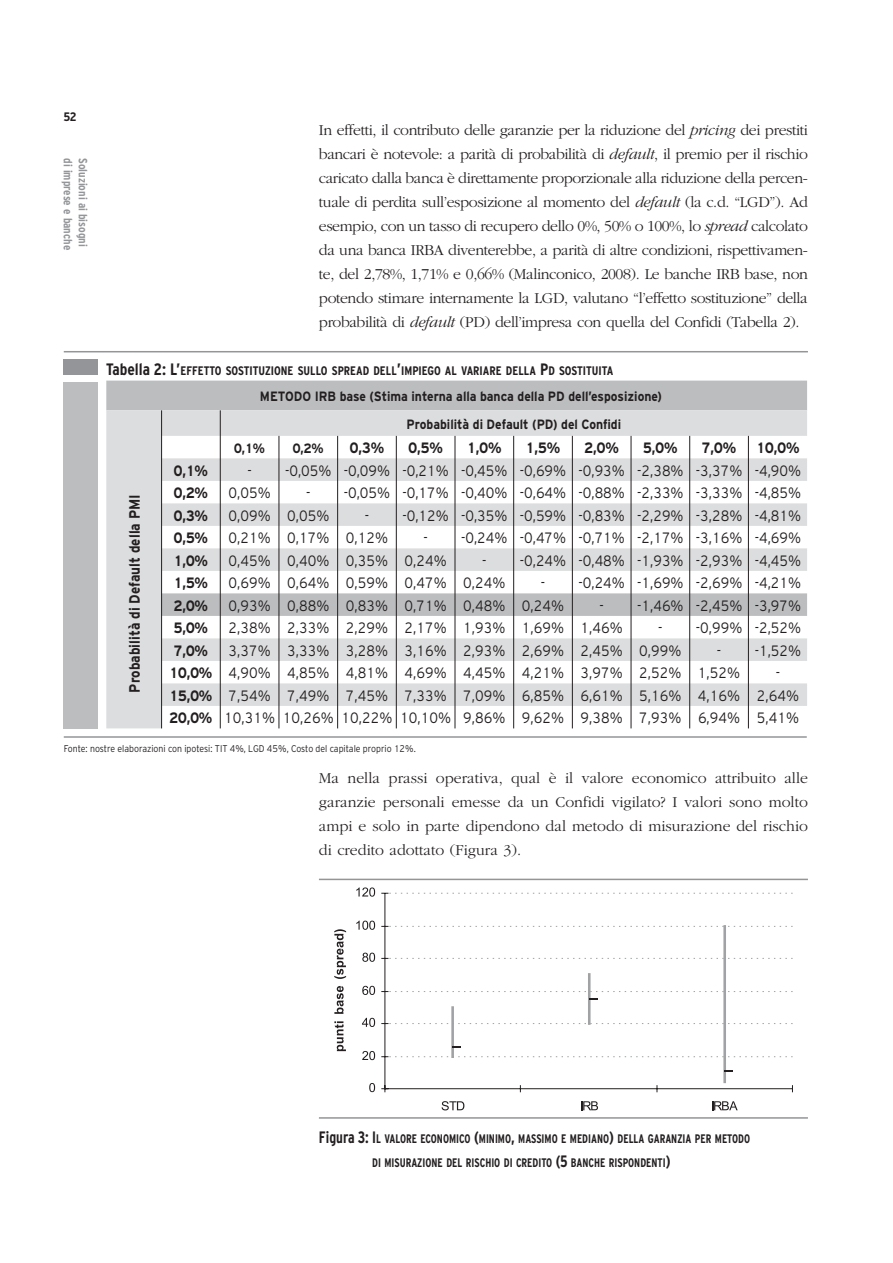
<style>
.page{position:relative;width:893px;height:1263px;background:#fff}
.page>*{position:absolute;margin:0;border:0;box-sizing:border-box;transform-origin:0 0}
.t1{font:300 15.75px/24px "Garamond";letter-spacing:-.025em;color:#231f20;text-align:justify}
.t2{font:300 15.75px/24px "ITC Garamond Std";color:#231f20;text-align:justify}
.t3{font:300 15px/22.5px "AWD";color:#231f20;scale:.9 1}
.t4{font:700 15px "AWD";color:#231f20;scale:.9 1}
.t5{font:700 13.5px/27.6px "AWD";color:#231f20;scale:.9 1}
.t6{font:700 12.3px/24px "AWD Cond";color:#231f20;scale:.9 1}
.t7{font:700 12.3px "AWD Cond";color:#231f20}
.t8{font:700 12.3px "AWD Cond";color:#231f20;scale:1.1 1}
.t9{font:700 12px "AWD Cond";color:#939598}
.t10{font:300 9.75px "AWD";color:#231f20;scale:.9 1}
.s1{font-style:italic}
.s2{font-size:16.5px}
.s3{font-weight:700}
</style>
<div class="page">
<div style="left:64px;top:382px;width:34px;height:346px;background:#bbbdbf"></div>
<div style="left:64px;top:359px;width:34px;height:16px;background:#939598"></div>
<hr style="left:64px;top:351px;width:744px;height:1px;background:#939598">
<hr style="left:64px;top:736px;width:743px;height:2px;background:#939598">
<div style="left:106px;top:381px;width:701px;height:29px;background:#bbbdbf"></div>
<svg style="left:106px;top:410px;width:701px;height:318px;fill:#dcddde"></svg>
<svg style="left:162px;top:458px;width:645px;height:248px"></svg>
<svg style="left:161px;top:410px;width:1px;height:318px"></svg>
<svg style="left:220px;top:410px;width:1px;height:318px"></svg>
<svg style="left:279px;top:436px;width:1px;height:292px"></svg>
<svg style="left:337px;top:436px;width:1px;height:292px"></svg>
<svg style="left:396px;top:436px;width:1px;height:292px"></svg>
<svg style="left:455px;top:436px;width:1px;height:292px"></svg>
<svg style="left:513px;top:436px;width:1px;height:292px"></svg>
<svg style="left:572px;top:436px;width:1px;height:292px"></svg>
<svg style="left:631px;top:436px;width:1px;height:292px"></svg>
<svg style="left:689px;top:436px;width:1px;height:292px"></svg>
<svg style="left:748px;top:436px;width:1px;height:292px"></svg>
<svg style="left:386px;top:893px;width:406px;height:164px"></svg>
<hr style="left:385px;top:893px;width:1px;height:196px;background:#231f20">
<hr style="left:385px;top:1088px;width:408px;height:1px;background:#231f20">
<svg style="left:381px;top:1085px;width:7px;height:7px"></svg>
<hr style="left:451px;top:1006px;width:3px;height:52px;background:#a0a2a4">
<hr style="left:588px;top:973px;width:3px;height:52px;background:#a0a2a4">
<hr style="left:723px;top:925px;width:3px;height:158px;background:#a0a2a4">
<svg style="left:369px;top:1083px;width:6px;height:9px"></svg>
<svg style="left:362px;top:1051px;width:13px;height:9px"></svg>
<svg style="left:362px;top:1018px;width:13px;height:9px"></svg>
<svg style="left:362px;top:986px;width:13px;height:9px"></svg>
<svg style="left:362px;top:953px;width:13px;height:9px"></svg>
<svg style="left:356px;top:921px;width:19px;height:9px"></svg>
<svg style="left:356px;top:887px;width:19px;height:10px"></svg>
<svg style="left:442px;top:1101px;width:22px;height:9px"></svg>
<svg style="left:581px;top:1101px;width:17px;height:9px"></svg>
<svg style="left:712px;top:1101px;width:26px;height:9px"></svg>
<svg style="left:334px;top:1021px;width:12px;height:30px"></svg>
<svg style="left:334px;top:986px;width:10px;height:28px"></svg>
<svg style="left:334px;top:929px;width:12px;height:50px"></svg>
<hr style="left:319px;top:1117px;width:489px;height:2px;background:#939598">
<hr style="left:319px;top:879px;width:489px;height:1px;background:#939598">
<p class="t8" style="left:64px;top:110px;width:13px">52</p>
<p class="t9" style="left:75px;top:158px;width:94px;rotate:90deg">di imprese e banche</p>
<p class="t9" style="left:90px;top:158px;width:90px;rotate:90deg">Soluzioni ai bisogni</p>
<p class="t1" style="left:319px;top:118px;width:491px">In effetti, il contributo delle garanzie per la riduzione del <span class="s1">pricing</span> dei prestiti bancari è notevole: a parità di probabilità di <span class="s1">default</span>, il premio per il rischio caricato dalla banca è direttamente proporzionale alla riduzione della percen&shy;tuale di perdita sull’esposizione al momento del <span class="s1">default</span> (la c.d. “LGD”). Ad esempio, con un tasso di recupero dello 0%, 50% o 100%, lo <span class="s1">spread</span> calcolato da una banca IRBA diventerebbe, a parità di altre condizioni, rispettivamen&shy;te, del 2,78%, 1,71% e 0,66% (Malinconico, 2008). Le banche IRB base, non potendo stimare internamente la LGD, valutano “l’effetto sostituzione” della probabilità di <span class="s1">default</span> (PD) dell’impresa con quella del Confidi (Tabella 2).</p>
<p class="t7" style="left:106px;top:363px;width:509px"><span class="s2">Tabella 2: L’</span>EFFETTO SOSTITUZIONE SULLO SPREAD DELL<span class="s2">’</span>IMPIEGO AL VARIARE DELLA <span class="s2">P</span>D SOSTITUITA</p>
<p class="t5" style="left:407px;top:382px;width:285px;text-indent:-147px">METODO IRB base (Stima interna alla banca della PD dell’esposizione)<br>Probabilità di Default (PD) del Confidi</p>
<p class="t5" style="left:234px;top:434px;width:36px">0,1%</p>
<p class="t5" style="left:293px;top:434px;width:36px">0,2%</p>
<p class="t4" style="left:350px;top:439px;width:40px">0,3%</p>
<p class="t4" style="left:408px;top:439px;width:40px">0,5%</p>
<p class="t4" style="left:467px;top:439px;width:40px">1,0%</p>
<p class="t4" style="left:526px;top:439px;width:40px">1,5%</p>
<p class="t4" style="left:584px;top:439px;width:40px">2,0%</p>
<p class="t4" style="left:643px;top:439px;width:40px">5,0%</p>
<p class="t4" style="left:702px;top:439px;width:40px">7,0%</p>
<p class="t4" style="left:756px;top:439px;width:49px">10,0%</p>
<p class="t4" style="left:174px;top:462px;width:40px">0,1%</p>
<p class="t3" style="left:247px;top:459px;width:617px">- -0,05% -0,09% -0,21% -0,45% -0,69% -0,93% -2,38% -3,37% -4,90%</p>
<p class="t4" style="left:174px;top:484px;width:40px">0,2%</p>
<p class="t3" style="left:229px;top:481px;width:48px">0,05%</p>
<p class="t3" style="left:306px;top:481px;width:552px">- -0,05% -0,17% -0,40% -0,64% -0,88% -2,33% -3,33% -4,85%</p>
<p class="t4" style="left:174px;top:507px;width:40px">0,3%</p>
<p class="t3" style="left:229px;top:504px;width:114px">0,09% 0,05%</p>
<p class="t3" style="left:365px;top:504px;width:486px">- -0,12% -0,35% -0,59% -0,83% -2,29% -3,28% -4,81%</p>
<p class="t4" style="left:174px;top:529px;width:40px">0,5%</p>
<p class="t3" style="left:229px;top:526px;width:179px">0,21% 0,17% 0,12%</p>
<p class="t3" style="left:423px;top:526px;width:421px">- -0,24% -0,47% -0,71% -2,17% -3,16% -4,69%</p>
<p class="t4" style="left:174px;top:552px;width:40px">1,0%</p>
<p class="t3" style="left:229px;top:549px;width:244px">0,45% 0,40% 0,35% 0,24%</p>
<p class="t3" style="left:482px;top:549px;width:356px">- -0,24% -0,48% -1,93% -2,93% -4,45%</p>
<p class="t4" style="left:174px;top:574px;width:40px">1,5%</p>
<p class="t3" style="left:229px;top:571px;width:309px">0,69% 0,64% 0,59% 0,47% 0,24%</p>
<p class="t3" style="left:541px;top:571px;width:291px">- -0,24% -1,69% -2,69% -4,21%</p>
<p class="t4" style="left:174px;top:597px;width:40px">2,0%</p>
<p class="t3" style="left:229px;top:594px;width:374px">0,93% 0,88% 0,83% 0,71% 0,48% 0,24%</p>
<p class="t3" style="left:599px;top:594px;width:226px">- -1,46% -2,45% -3,97%</p>
<p class="t4" style="left:174px;top:619px;width:40px">5,0%</p>
<p class="t3" style="left:229px;top:616px;width:440px">2,38% 2,33% 2,29% 2,17% 1,93% 1,69% 1,46%</p>
<p class="t3" style="left:658px;top:616px;width:160px">- -0,99% -2,52%</p>
<p class="t4" style="left:174px;top:642px;width:40px">7,0%</p>
<p class="t3" style="left:229px;top:639px;width:505px">3,37% 3,33% 3,28% 3,16% 2,93% 2,69% 2,45% 0,99%</p>
<p class="t4" style="left:126px;top:693px;width:222px;rotate:-90deg">Probabilità di Default della PMI</p>
<p class="t3" style="left:169px;top:639px;width:703px;text-indent:547px">- -1,52%<br><span class="s3">10,0%</span> 4,90% 4,85% 4,81% 4,69% 4,45% 4,21% 3,97% 2,52% 1,52%</p>
<p class="t3" style="left:169px;top:661px;width:701px;text-indent:606px">-<br><span class="s3">15,0%</span> 7,54% 7,49% 7,45% 7,33% 7,09% 6,85% 6,61% 5,16% 4,16% 2,64%<br><span class="s3">20,0%</span> 10,31% 10,26% 10,22% 10,10% 9,86% 9,62% 9,38% 7,93% 6,94% 5,41%</p>
<p class="t10" style="left:64px;top:743px;width:393px">Fonte: nostre elaborazioni con ipotesi: TIT 4%, LGD 45%, Costo del capitale proprio 12%.</p>
<p class="t2" style="left:319px;top:766px;width:491px">Ma nella prassi operativa, qual è il valore economico attribuito alle garanzie personali emesse da un Confidi vigilato? I valori sono molto ampi e solo in parte dipendono dal metodo di misurazione del rischio di credito adottato (Figura 3).</p>
<p class="t6" style="left:372px;top:1126px;width:421px;text-indent:-53px"><span class="s2">Figura 3: I</span>L VALORE ECONOMICO <span class="s2">(</span>MINIMO<span class="s2">,</span> MASSIMO E MEDIANO<span class="s2">)</span> DELLA GARANZIA PER METODO<br>DI MISURAZIONE DEL RISCHIO DI CREDITO <span class="s2">(5</span> BANCHE RISPONDENTI<span class="s2">)</span></p>
</div>
